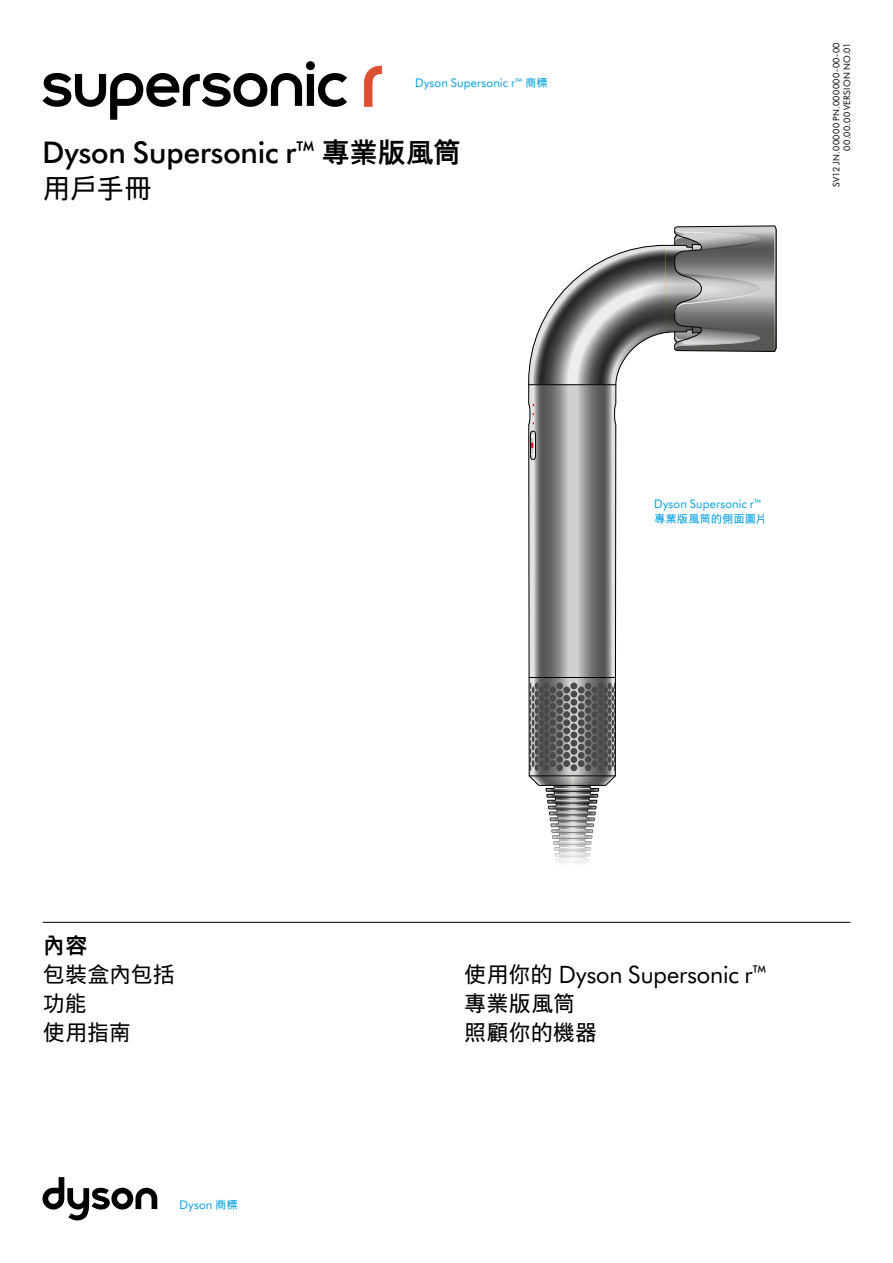
<style>
.page{position:relative;width:893px;height:1263px;background:#fff}
.page>*{position:absolute;margin:0;border:0;box-sizing:border-box;transform-origin:0 0}
.t1{font:500 30px "Dyson CHT";color:#000}
.t2{font:30px "Dyson CHT";color:#000}
.t3{font:24px/28.8px "Dyson CHT";letter-spacing:-.02em;color:#000}
.t4{font:24px/28.8px "Dyson CHT";letter-spacing:-.04em;color:#000}
.t5{font:500 24px "Dyson CHT";color:#000}
.t6{font:12px/14.4px "Dyson CHT";letter-spacing:.015em;color:#009fe3}
.t7{font:9px/10.8px "Dyson Futura";letter-spacing:.05em;color:#000;text-align:right}
</style>
<div class="page">
<svg style="left:529px;top:225px;width:248px;height:577px"></svg>
<svg style="left:547px;top:802px;width:51px;height:62px"></svg>
<hr style="left:43px;top:922px;width:807px;height:1px;background:#000">
<svg style="left:43px;top:1177px;width:114px;height:43px"></svg>
<svg style="left:43px;top:61px;width:304px;height:59px"></svg>
<svg style="left:364px;top:66px;width:18px;height:41px"></svg>
<p class="t6" style="left:415px;top:75px;width:134px">Dyson Supersonic r™商標</p>
<h1 class="t1" style="left:43px;top:132px;width:420px">Dyson Supersonic r™專業版風筒</h1>
<h1 class="t2" style="left:43px;top:168px;width:111px">用戶手冊</h1>
<p class="t7" style="left:830px;top:187px;width:146px;rotate:-90deg">SV12 JN.00000 PN.000000-00-00<br>00.00.00 VERSION NO.01</p>
<p class="t6" style="left:654px;top:497px;width:115px">Dyson Supersonic r™專業版風筒的側面圖片</p>
<h2 class="t5" style="left:43px;top:929px;width:47px">內容</h2>
<h2 class="t4" style="left:43px;top:960px;width:134px">包裝盒內包括功能<br>使用指南</h2>
<h2 class="t3" style="left:464px;top:960px;width:307px">使用你的 Dyson Supersonic r™專業版風筒<br>照顧你的機器</h2>
<p class="t6" style="left:180px;top:1197px;width:60px">Dyson 商標</p>
</div>
